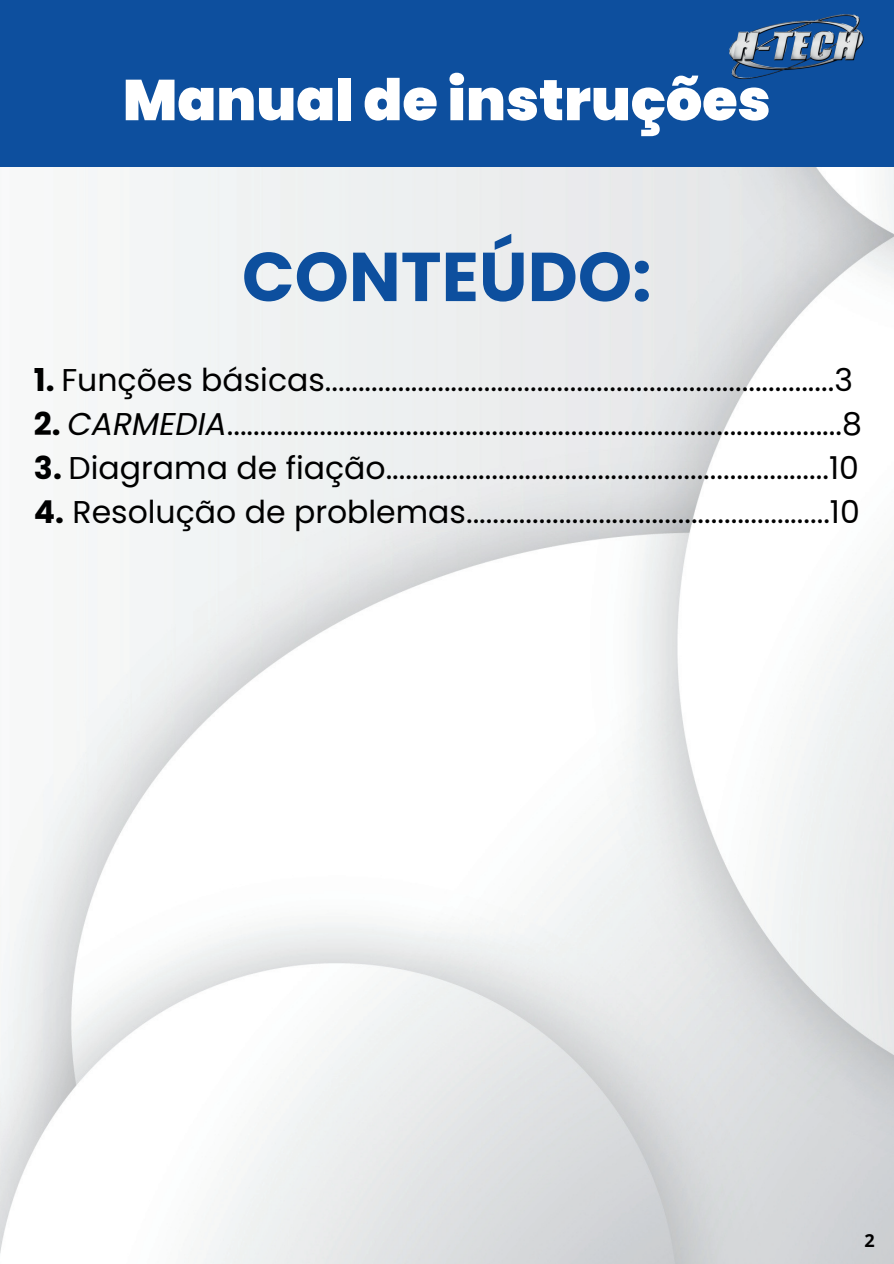
<style>
.page{position:relative;width:894px;height:1264px;background:#fff}
.page>*{position:absolute;margin:0;border:0;box-sizing:border-box;transform-origin:0 0}
.t1{font:700 69px "Poppins";color:#0d4f9e}
.t2{font:900 57.3px "Poppins";color:#fff}
.t3{font:31.5px "Poppins";color:#000}
.t4{font:700 18px "Open Sans";color:#000}
.s1{font-weight:700}
.s2{font-style:italic}
</style>
<div class="page">
<img style="left:0;top:166px;width:893px;height:1097px">
<div style="left:0;top:0;width:893px;height:166px;background:#0d4f9e"></div>
<img style="left:729px;top:14px;width:135px;height:65px">
<h2 class="t2" style="left:123px;top:67px;width:649px">Manual de instruções</h2>
<h1 class="t1" style="left:242px;top:237px;width:411px">CONTEÚDO:</h1>
<p class="t3" style="left:34px;top:361px;width:820px"><span class="s1">1.</span> Funções básicas.............................................................................3</p>
<p class="t3" style="left:34px;top:405px;width:829px"><span class="s1">2.</span> <span class="s2">CARMEDIA</span>.............................................................................................8</p>
<p class="t3" style="left:34px;top:449px;width:826px"><span class="s1">3.</span> Diagrama de fiação...................................................................10</p>
<p class="t3" style="left:34px;top:493px;width:827px"><span class="s1">4.</span> Resolução de problemas.......................................................10</p>
<p class="t4" style="left:864px;top:1227px;width:12px">2</p>
</div>
